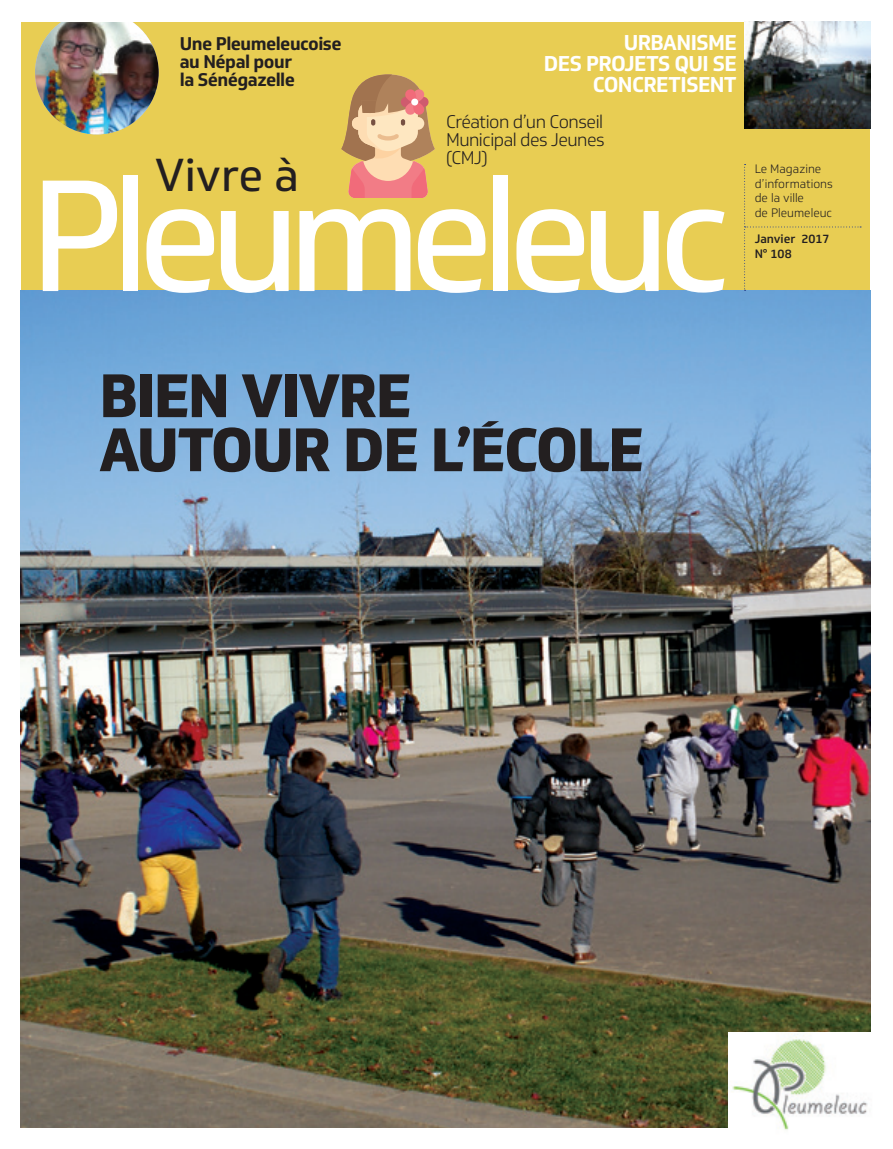
<style>
.page{position:relative;width:893px;height:1149px;background:#fff}
.page>*{position:absolute;margin:0;border:0;box-sizing:border-box;transform-origin:0 0}
.t1{font:154.95px "Soleto Regular new";letter-spacing:-.08em;color:#fff}
.t2{font:60px/54px "Soleto X Bold new";letter-spacing:-.03em;color:#231f20}
.t3{font:45.3px "Soleto Regular new";color:#231f20}
.t4{font:21px/21px "Soleto Bold new";letter-spacing:-.03em;color:#fff;text-align:right}
.t5{font:18px/18px "Soleto Light new";letter-spacing:-.03em;color:#231f20;text-align:justify}
.t6{font:18px/18px "Soleto Bold new";letter-spacing:-.03em;color:#231f20}
.t7{font:12px/14.4px "Soleto Light new";color:#231f20}
.t8{font:12px/14.4px "Soleto Medium new";color:#231f20}
</style>
<div class="page">
<div style="left:21px;top:21px;width:849px;height:270px;background:#e8cd53"></div>
<img style="left:21px;top:291px;width:849px;height:836px">
<svg style="left:744px;top:164px;width:117px;height:127px"></svg>
<img style="left:35px;top:11px;width:124px;height:123px;border-radius:62px">
<img style="left:729px;top:1032px;width:141px;height:98px">
<div style="left:0;top:0;width:893px;height:21px;background:#fff"></div>
<svg style="left:341px;top:74px;width:94px;height:124px"></svg>
<img style="left:744px;top:21px;width:126px;height:107px">
<h3 class="t6" style="left:180px;top:35px;width:163px">Une Pleumeleucoise au Népal pour<br>la Sénégazelle</h3>
<h3 class="t4" style="left:544px;top:32px;width:194px">Urbanisme<br>Des projets qui se concretisent</h3>
<h3 class="t5" style="left:446px;top:113px;width:160px">Création d’un Conseil Municipal des Jeunes (CMJ)</h3>
<h3 class="t3" style="left:155px;top:148px;width:146px">Vivre à</h3>
<h1 class="t1" style="left:30px;top:142px;width:703px">Pleumeleuc</h1>
<p class="t7" style="left:755px;top:162px;width:80px">Le Magazine d’informations de la ville<br>de Pleumeleuc</p>
<p class="t8" style="left:755px;top:232px;width:76px">Janvier 2017<br>N° 108</p>
<h2 class="t2" style="left:99px;top:369px;width:546px">BIEN VIVRE<br>AUTOUR DE L’ÉCOLE</h2>
</div>
